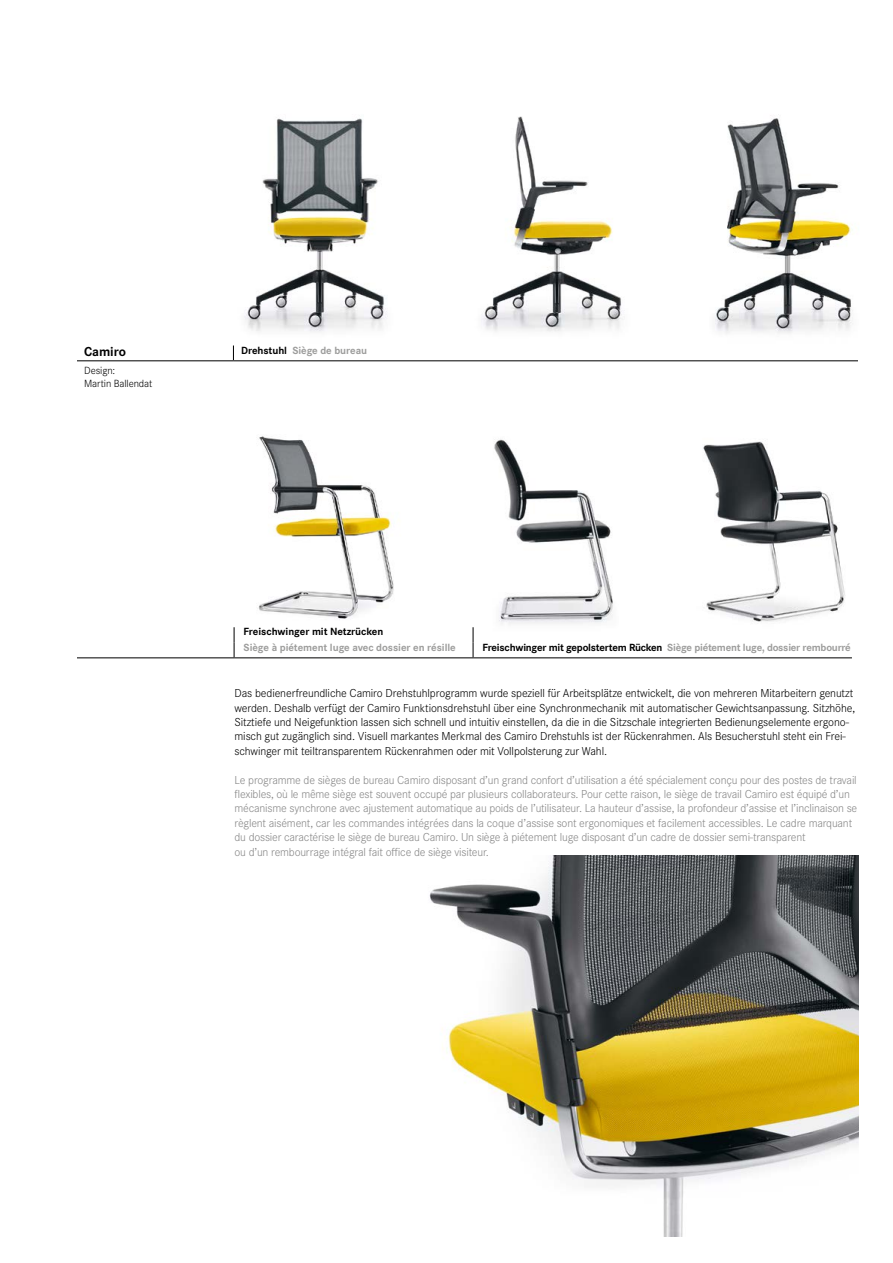
<style>
.page{position:relative;width:893px;height:1263px;background:#fff}
.page>*{position:absolute;margin:0;border:0;box-sizing:border-box;transform-origin:0 0}
.t1{font:700 13.5px "Corporate S";letter-spacing:-.005em;color:#000}
.t2{font:300 12px/14.4px "Corporate S";letter-spacing:-.015em;color:#878787}
.t3{font:300 12px/14.4px "Corporate S";letter-spacing:-.01em;color:#000}
.t4{font:700 10.8px "Corporate S";letter-spacing:-.02em;color:#9d9d9c}
.t5{font:700 10.8px "Corporate S";letter-spacing:-.005em;color:#000}
.t6{font:300 10.8px/12.9px "Corporate S";letter-spacing:-.01em;color:#000}
.s1{color:#000}
</style>
<div class="page">
<img style="left:429px;top:856px;width:430px;height:380px">
<img style="left:232px;top:118px;width:156px;height:237px">
<img style="left:481px;top:116px;width:142px;height:216px">
<img style="left:669px;top:118px;width:189px;height:504px">
<img style="left:234px;top:346px;width:205px;height:273px">
<img style="left:439px;top:361px;width:230px;height:291px">
<hr style="left:77px;top:360px;width:156px;height:1px;background:#000">
<hr style="left:233px;top:360px;width:660px;height:1px;background:#000">
<svg style="left:233px;top:345px;width:1px;height:15px"></svg>
<hr style="left:0;top:657px;width:234px;height:1px;background:#000">
<hr style="left:234px;top:657px;width:239px;height:1px;background:#000">
<hr style="left:473px;top:657px;width:379px;height:1px;background:#000">
<svg style="left:234px;top:627px;width:1px;height:30px"></svg>
<svg style="left:473px;top:627px;width:1px;height:30px"></svg>
<div style="left:859px;top:331px;width:34px;height:337px;background:#fff"></div>
<div style="left:0;top:268px;width:77px;height:488px;background:#fff"></div>
<p class="t1" style="left:84px;top:343px;width:43px">Camiro</p>
<p class="t4" style="left:241px;top:344px;width:128px"><span class="s1">Drehstuhl</span> Siège de bureau</p>
<p class="t6" style="left:84px;top:364px;width:70px">Design:<br>Martin Ballendat</p>
<p class="t5" style="left:244px;top:626px;width:141px">Freischwinger mit Netzrücken</p>
<p class="t4" style="left:244px;top:641px;width:214px">Siège à piétement luge avec dossier en résille</p>
<p class="t4" style="left:483px;top:641px;width:370px"><span class="s1">Freischwinger mit gepolstertem Rücken</span> Siège piétement luge, dossier rembourré</p>
<p class="t3" style="left:235px;top:686px;width:622px">Das bedienerfreundliche Camiro Drehstuhlprogramm wurde speziell für Arbeitsplätze entwickelt, die von mehreren Mitarbeitern genutzt werden. Deshalb verfügt der Camiro Funktionsdrehstuhl über eine Synchronmechanik mit automatischer Gewichtsanpassung. Sitzhöhe, Sitztiefe und Neigefunktion lassen sich schnell und intuitiv einstellen, da die in die Sitzschale integrierten Bedienungselemente ergono&shy;misch gut zugänglich sind. Visuell markantes Merkmal des Camiro Drehstuhls ist der Rückenrahmen. Als Besucherstuhl steht ein Frei&shy;schwinger mit teiltransparentem Rückenrahmen oder mit Vollpolsterung zur Wahl.</p>
<p class="t2" style="left:235px;top:773px;width:624px">Le programme de sièges de bureau Camiro disposant d’un grand confort d’utilisation a été spécialement conçu pour des postes de travail flexibles, où le même siège est souvent occupé par plusieurs collaborateurs. Pour cette raison, le siège de travail Camiro est équipé d’un mécanisme synchrone avec ajustement automatique au poids de l’utilisateur. La hauteur d’assise, la profondeur d’assise et l’inclinaison se règlent aisément, car les commandes intégrées dans la coque d’assise sont ergonomiques et facilement accessibles. Le cadre marquant du dossier caractérise le siège de bureau Camiro. Un siège à piétement luge disposant d’un cadre de dossier semi-transparent<br>ou d’un rembourrage intégral fait office de siège visiteur.</p>
</div>
